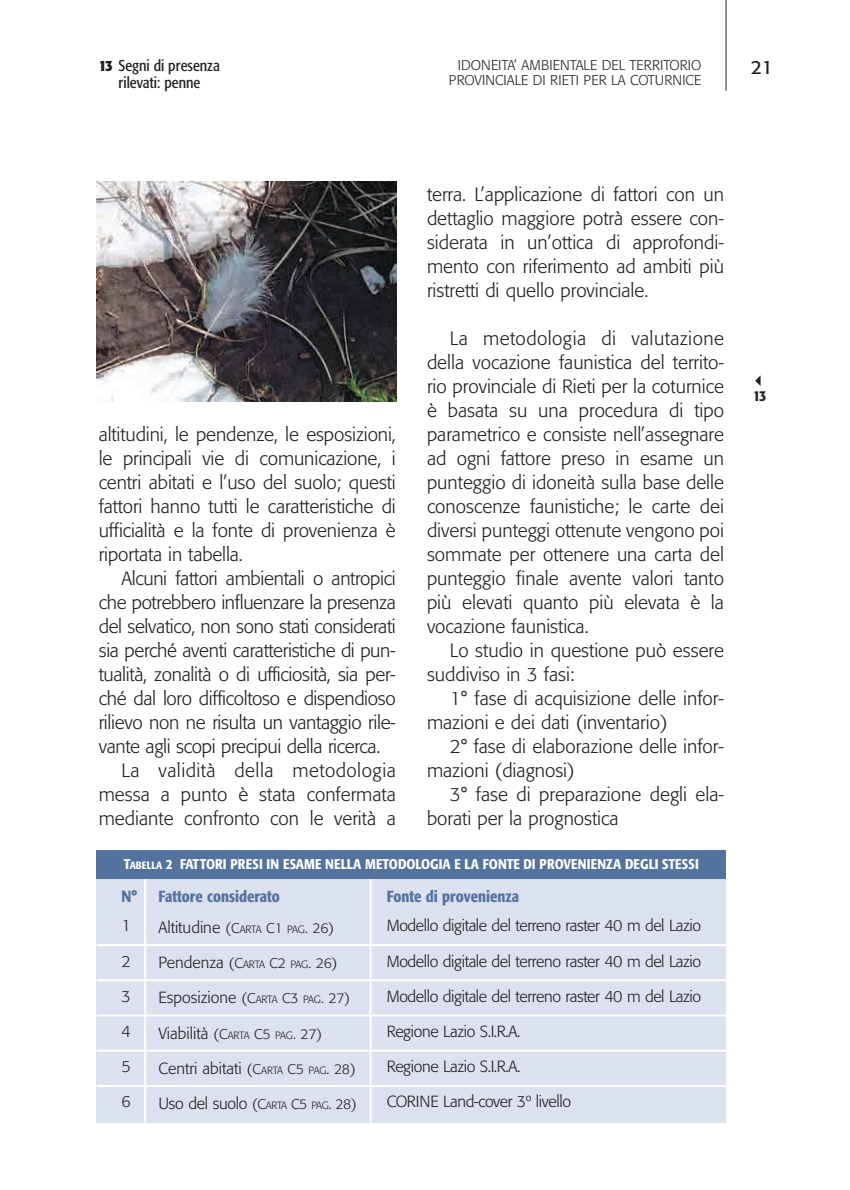
<style>
.page{position:relative;width:850px;height:1190px;background:#fff}
.page>*{position:absolute;margin:0;border:0;box-sizing:border-box;transform-origin:0 0}
.t1{font:300 19px/24px "Formata";color:#231f20}
.t2{font:300 19px "Formata";letter-spacing:-.02em;color:#231f20}
.t3{font:300 19px "Formata";letter-spacing:.025em;color:#231f20}
.t4{font:19px "Formata";color:#231f20}
.t5{font:300 16px/35.2px "Formata";letter-spacing:-.025em;color:#231f20;text-align:justify}
.t6{font:300 16px/35.2px "Formata";color:#231f20}
.t7{font:500 condensed 16px "Formata";color:#53729e}
.t8{font:condensed 15.6px/17.6px "Formata";color:#231f20;text-align:center}
.t9{font:500 condensed 15px "Formata";color:#231f20}
.t10{font:500 condensed 14px "Formata";letter-spacing:.005em;color:#fff}
.t11{font:300 14px "Formata";color:#231f20}
.s1{font-weight:700}
.s2{font-size:10.4px}
.s3{font-size:14px}
</style>
<div class="page">
<hr style="left:726px;top:0;width:1px;height:91px;background:#231f20">
<img style="left:97px;top:181px;width:300px;height:220px">
<div style="left:97px;top:850px;width:629px;height:272px;background:#dbe1ef"></div>
<hr style="left:144px;top:873px;width:2px;height:250px;background:#fff">
<hr style="left:370px;top:873px;width:2px;height:249px;background:#fff">
<div style="left:97px;top:850px;width:629px;height:28px;background:#53729e"></div>
<hr style="left:97px;top:944px;width:629px;height:2px;background:#fff">
<hr style="left:97px;top:979px;width:629px;height:2px;background:#fff">
<hr style="left:97px;top:1014px;width:629px;height:2px;background:#fff">
<hr style="left:97px;top:1050px;width:629px;height:2px;background:#fff">
<hr style="left:97px;top:1085px;width:629px;height:2px;background:#fff">
<p class="t8" style="left:99px;top:58px;width:123px"><span class="s1">13</span> Segni di presenza rilevati: penne</p>
<p class="t11" style="left:458px;top:59px;width:245px">IDONEITA’ AMBIENTALE DEL TERRITORIO</p>
<p class="t4" style="left:751px;top:59px;width:24px">21</p>
<p class="t11" style="left:449px;top:74px;width:254px">PROVINCIALE DI RIETI PER LA COTURNICE</p>
<p class="t1" style="left:99px;top:424px;width:299px;text-align:justify">altitudini, le pendenze, le esposizioni, le principali vie di comunicazione, i centri abitati e l’uso del suolo; questi fattori hanno tutti le caratteristiche di ufficialità e la fonte di provenienza è riportata in tabella.</p>
<p class="t2" style="left:121px;top:570px;width:276px">Alcuni fattori ambientali o antropici</p>
<p class="t2" style="left:99px;top:594px;width:299px">che potrebbero influenzare la presenza</p>
<p class="t2" style="left:99px;top:618px;width:299px">del selvatico, non sono stati considerati</p>
<p class="t2" style="left:99px;top:642px;width:299px">sia perché aventi caratteristiche di pun-</p>
<p class="t2" style="left:99px;top:666px;width:299px">tualità, zonalità o di ufficiosità, sia per-</p>
<p class="t2" style="left:99px;top:690px;width:299px">ché dal loro difficoltoso e dispendioso</p>
<p class="t2" style="left:99px;top:714px;width:299px">rilievo non ne risulta un vantaggio rile-</p>
<p class="t2" style="left:99px;top:738px;width:283px">vante agli scopi precipui della ricerca.</p>
<p class="t3" style="left:121px;top:762px;width:276px">La validità della metodologia</p>
<p class="t1" style="left:99px;top:784px;width:299px">messa a punto è stata confermata</p>
<p class="t1" style="left:99px;top:808px;width:299px">mediante confronto con le verità a</p>
<p class="t1" style="left:427px;top:184px;width:299px;text-align:justify">terra. L’applicazione di fattori con un dettaglio maggiore potrà essere con&shy;siderata in un’ottica di approfondi&shy;mento con riferimento ad ambiti più ristretti di quello provinciale.</p>
<p class="t1" style="left:427px;top:328px;width:299px;text-align:justify;text-indent:23px">La metodologia di valutazione della vocazione faunistica del territo&shy;rio provinciale di Rieti per la coturnice è basata su una procedura di tipo parametrico e consiste nell’assegnare ad ogni fattore preso in esame un punteggio di idoneità sulla base delle conoscenze faunistiche; le carte dei diversi punteggi ottenute vengono poi sommate per ottenere una carta del punteggio finale avente valori tanto più elevati quanto più elevata è la vocazione faunistica.</p>
<p class="t1" style="left:427px;top:640px;width:299px;text-indent:23px">Lo studio in questione può essere suddiviso in 3 fasi:</p>
<p class="t1" style="left:427px;top:688px;width:299px;text-indent:23px">1° fase di acquisizione delle infor&shy;mazioni e dei dati (inventario)</p>
<p class="t1" style="left:427px;top:736px;width:299px;text-indent:23px">2° fase di elaborazione delle infor&shy;mazioni (diagnosi)</p>
<p class="t1" style="left:427px;top:784px;width:299px;text-indent:23px">3° fase di preparazione degli ela&shy;borati per la prognostica</p>
<p class="t9" style="left:753px;top:390px;width:15px">13</p>
<p class="t10" style="left:124px;top:858px;width:577px">T<span class="s2">ABELLA</span> 2 FATTORI PRESI IN ESAME NELLA METODOLOGIA E LA FONTE DI PROVENIENZA DEGLI STESSI</p>
<p class="t7" style="left:121px;top:890px;width:17px">N°</p>
<p class="t7" style="left:158px;top:890px;width:123px">Fattore considerato</p>
<p class="t7" style="left:387px;top:890px;width:134px">Fonte di provenienza</p>
<p class="t5" style="left:121px;top:909px;width:11px">1</p>
<p class="t5" style="left:121px;top:945px;width:11px">2<br>3<br>4<br>5<br>6</p>
<p class="t5" style="left:387px;top:909px;width:316px">Modello digitale del terreno raster 40 m del Lazio Modello digitale del terreno raster 40 m del Lazio Modello digitale del terreno raster 40 m del Lazio</p>
<p class="t5" style="left:387px;top:1015px;width:186px;text-align:left">Regione Lazio S.I.R.A.<br>Regione Lazio S.I.R.A.<br>CORINE Land-cover 3º livello</p>
<p class="t6" style="left:158px;top:911px;width:193px">Altitudine <span class="s3">(C</span><span class="s2">ARTA</span> <span class="s3">C1</span> <span class="s2">PAG</span><span class="s3">. 26)<br></span>Pendenza <span class="s3">(C</span><span class="s2">ARTA</span> <span class="s3">C2</span> <span class="s2">PAG</span><span class="s3">. 26)<br></span>Esposizione <span class="s3">(C</span><span class="s2">ARTA</span> <span class="s3">C3</span> <span class="s2">PAG</span><span class="s3">. 27)</span></p>
<p class="t6" style="left:158px;top:1017px;width:200px">Viabilità <span class="s3">(C</span><span class="s2">ARTA</span> <span class="s3">C5</span> <span class="s2">PAG</span><span class="s3">. 27)<br></span>Centri abitati <span class="s3">(C</span><span class="s2">ARTA</span> <span class="s3">C5</span> <span class="s2">PAG</span><span class="s3">. 28)<br></span>Uso del suolo <span class="s3">(C</span><span class="s2">ARTA</span> <span class="s3">C5</span> <span class="s2">PAG</span><span class="s3">. 28)</span></p>
</div>
